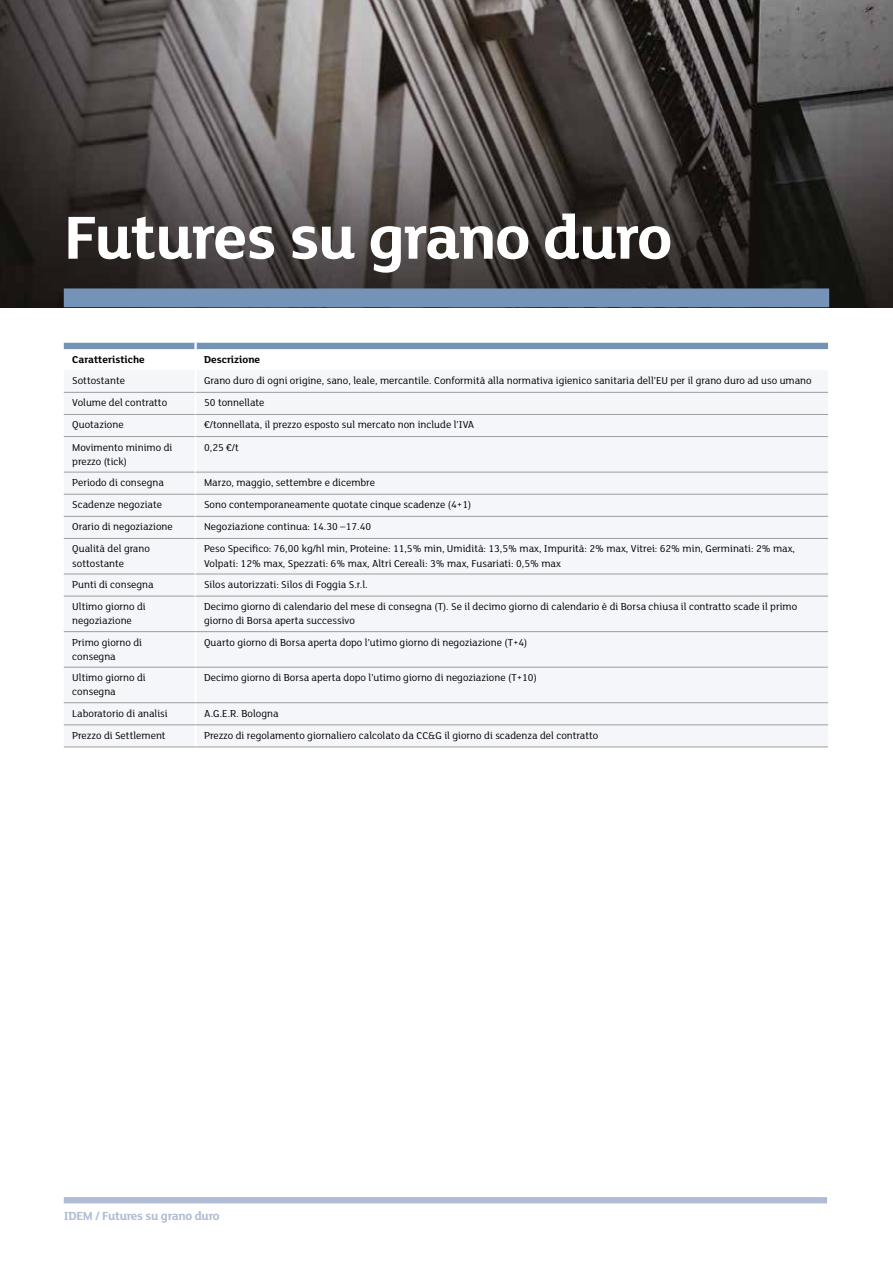
<style>
.page{position:relative;width:893px;height:1263px;background:#fff}
.page>*{position:absolute;margin:0;border:0;box-sizing:border-box;transform-origin:0 0}
.t1{font:700 66px "FS Lola";letter-spacing:-.02em;color:#fff}
.t2{font:700 12.75px "FS Lola";letter-spacing:-.02em;color:#afbcd4}
.t3{font:10.8px/14.2px "FS Lola";color:#000}
.t4{font:700 10.8px "FS Lola";color:#000}
</style>
<div class="page">
<img style="left:0;top:0;width:893px;height:307px">
<div style="left:64px;top:288px;width:765px;height:19px;background:#7592b7"></div>
<div style="left:64px;top:1197px;width:763px;height:6px;background:#afbcd4"></div>
<div style="left:64px;top:391px;width:764px;height:356px;background:#f5f6fa"></div>
<div style="left:64px;top:343px;width:764px;height:6px;background:#7592b7"></div>
<hr style="left:64px;top:392px;width:132px;height:1px;background:#9d9d9c">
<hr style="left:64px;top:414px;width:132px;height:1px;background:#9d9d9c">
<hr style="left:64px;top:436px;width:132px;height:1px;background:#9d9d9c">
<hr style="left:64px;top:472px;width:132px;height:1px;background:#9d9d9c">
<hr style="left:64px;top:494px;width:132px;height:1px;background:#9d9d9c">
<hr style="left:64px;top:516px;width:132px;height:1px;background:#9d9d9c">
<hr style="left:64px;top:538px;width:132px;height:1px;background:#9d9d9c">
<hr style="left:64px;top:574px;width:132px;height:1px;background:#9d9d9c">
<hr style="left:64px;top:596px;width:132px;height:1px;background:#9d9d9c">
<hr style="left:194px;top:370px;width:3px;height:22px;background:#fff">
<hr style="left:194px;top:392px;width:3px;height:22px;background:#fff">
<hr style="left:194px;top:415px;width:3px;height:21px;background:#fff">
<hr style="left:194px;top:437px;width:3px;height:35px;background:#fff">
<hr style="left:194px;top:472px;width:3px;height:22px;background:#fff">
<hr style="left:194px;top:494px;width:3px;height:22px;background:#fff">
<hr style="left:194px;top:516px;width:3px;height:22px;background:#fff">
<hr style="left:194px;top:539px;width:3px;height:35px;background:#fff">
<hr style="left:194px;top:574px;width:3px;height:22px;background:#fff">
<hr style="left:194px;top:596px;width:3px;height:35px;background:#fff">
<hr style="left:194px;top:632px;width:3px;height:35px;background:#fff">
<hr style="left:194px;top:667px;width:3px;height:35px;background:#fff">
<hr style="left:194px;top:703px;width:3px;height:22px;background:#fff">
<hr style="left:194px;top:725px;width:3px;height:22px;background:#fff">
<hr style="left:196px;top:392px;width:632px;height:1px;background:#9d9d9c">
<hr style="left:196px;top:414px;width:632px;height:1px;background:#9d9d9c">
<hr style="left:196px;top:436px;width:632px;height:1px;background:#9d9d9c">
<hr style="left:196px;top:472px;width:632px;height:1px;background:#9d9d9c">
<hr style="left:196px;top:494px;width:632px;height:1px;background:#9d9d9c">
<hr style="left:196px;top:516px;width:632px;height:1px;background:#9d9d9c">
<hr style="left:196px;top:538px;width:632px;height:1px;background:#9d9d9c">
<hr style="left:196px;top:574px;width:632px;height:1px;background:#9d9d9c">
<hr style="left:196px;top:596px;width:632px;height:1px;background:#9d9d9c">
<hr style="left:196px;top:631px;width:632px;height:1px;background:#9d9d9c">
<hr style="left:196px;top:667px;width:632px;height:1px;background:#9d9d9c">
<hr style="left:196px;top:702px;width:632px;height:1px;background:#9d9d9c">
<hr style="left:196px;top:724px;width:632px;height:1px;background:#9d9d9c">
<hr style="left:196px;top:747px;width:632px;height:1px;background:#9d9d9c">
<hr style="left:64px;top:631px;width:132px;height:1px;background:#9d9d9c">
<hr style="left:64px;top:667px;width:132px;height:1px;background:#9d9d9c">
<hr style="left:64px;top:702px;width:132px;height:1px;background:#9d9d9c">
<hr style="left:64px;top:724px;width:132px;height:1px;background:#9d9d9c">
<hr style="left:64px;top:747px;width:132px;height:1px;background:#9d9d9c">
<h1 class="t1" style="left:64px;top:192px;width:610px">Futures su grano duro</h1>
<p class="t4" style="left:72px;top:352px;width:74px">Caratteristiche</p>
<p class="t4" style="left:204px;top:352px;width:58px">Descrizione</p>
<p class="t3" style="left:72px;top:373px;width:54px">Sottostante</p>
<p class="t3" style="left:204px;top:373px;width:609px">Grano duro di ogni origine, sano, leale, mercantile. Conformità alla normativa igienico sanitaria dell’EU per il grano duro ad uso umano</p>
<p class="t3" style="left:72px;top:395px;width:96px">Volume del contratto</p>
<p class="t3" style="left:204px;top:395px;width:62px">50 tonnellate</p>
<p class="t3" style="left:72px;top:417px;width:53px">Quotazione</p>
<p class="t3" style="left:204px;top:417px;width:272px">€/tonnellata, il prezzo esposto sul mercato non include l’IVA</p>
<p class="t3" style="left:72px;top:439px;width:102px">Movimento minimo di prezzo (tick)</p>
<p class="t3" style="left:204px;top:439px;width:36px">0,25 €/t</p>
<p class="t3" style="left:72px;top:475px;width:93px">Periodo di consegna</p>
<p class="t3" style="left:204px;top:475px;width:172px">Marzo, maggio, settembre e dicembre</p>
<p class="t3" style="left:72px;top:497px;width:91px">Scadenze negoziate</p>
<p class="t3" style="left:204px;top:497px;width:269px">Sono contemporaneamente quotate cinque scadenze (4+1)</p>
<p class="t3" style="left:72px;top:519px;width:102px">Orario di negoziazione</p>
<p class="t3" style="left:204px;top:519px;width:169px">Negoziazione continua: 14.30 –17.40</p>
<p class="t3" style="left:72px;top:541px;width:79px">Qualità del grano sottostante</p>
<p class="t3" style="left:204px;top:541px;width:592px">Peso Specifico: 76,00 kg/hl min, Proteine: 11,5% min, Umidità: 13,5% max, Impurità: 2% max, Vitrei: 62% min, Germinati: 2% max,<br>Volpati: 12% max, Spezzati: 6% max, Altri Cereali: 3% max, Fusariati: 0,5% max</p>
<p class="t3" style="left:72px;top:577px;width:83px">Punti di consegna</p>
<p class="t3" style="left:204px;top:577px;width:165px">Silos autorizzati: Silos di Foggia S.r.l.</p>
<p class="t3" style="left:72px;top:599px;width:75px">Ultimo giorno di negoziazione</p>
<p class="t3" style="left:204px;top:599px;width:595px">Decimo giorno di calendario del mese di consegna (T). Se il decimo giorno di calendario è di Borsa chiusa il contratto scade il primo giorno di Borsa aperta successivo</p>
<p class="t3" style="left:72px;top:634px;width:71px">Primo giorno di consegna</p>
<p class="t3" style="left:204px;top:634px;width:325px">Quarto giorno di Borsa aperta dopo l’utimo giorno di negoziazione (T+4)</p>
<p class="t3" style="left:72px;top:670px;width:75px">Ultimo giorno di consegna</p>
<p class="t3" style="left:204px;top:670px;width:334px">Decimo giorno di Borsa aperta dopo l’utimo giorno di negoziazione (T+10)</p>
<p class="t3" style="left:72px;top:706px;width:97px">Laboratorio di analisi</p>
<p class="t3" style="left:204px;top:706px;width:76px">A.G.E.R. Bologna</p>
<p class="t3" style="left:72px;top:728px;width:95px">Prezzo di Settlement</p>
<p class="t3" style="left:204px;top:728px;width:396px">Prezzo di regolamento giornaliero calcolato da CC&amp;G il giorno di scadenza del contratto</p>
<p class="t2" style="left:64px;top:1207px;width:157px">IDEM / Futures su grano duro</p>
</div>
